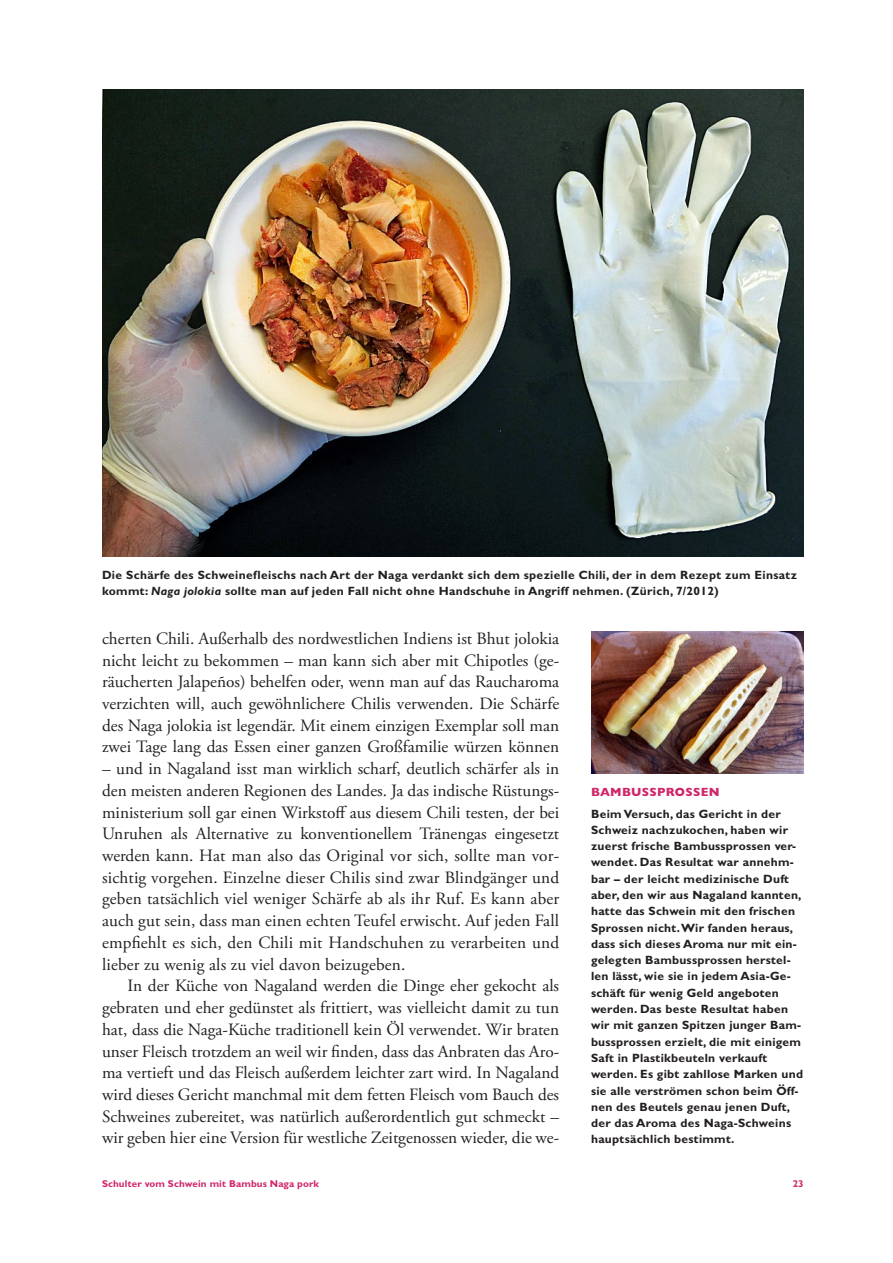
<style>
.page{position:relative;width:893px;height:1263px;background:#fff}
.page>*{position:absolute;margin:0;border:0;box-sizing:border-box;transform-origin:0 0}
.Lauftext_mit_Einzug{font:17.25px/21.8px "Adobe Garamond Pro";color:#231f20;text-align:justify}
.Marginaltext_-_8_Bol{font:700 12px/16.4px "Gill Sans MT Pro";letter-spacing:.02em;color:#231f20}
.Bildlegende{font:700 12px/16.4px "Gill Sans MT Pro";letter-spacing:.025em;color:#231f20}
.Titel_über_Marginalt{font:800 12px "Gill Sans MT Pro";letter-spacing:.025em;color:#d0276a}
.t1{font:700 9.9px "Gill Sans MT Pro";letter-spacing:.01em;color:#d0276a}
.s1{font-style:italic}
</style>
<div class="page">
<img style="left:102px;top:89px;width:702px;height:468px">
<img style="left:591px;top:631px;width:213px;height:142px">
<p class="Bildlegende" style="left:102px;top:566px;width:696px">Die Schärfe des Schweinefleischs nach Art der Naga verdankt sich dem spezielle Chili, der in dem Rezept zum Einsatz kommt: <span class="s1">Naga jolokia</span> sollte man auf jeden Fall nicht ohne Handschuhe in Angriff nehmen. (Zürich, 7/2012)</p>
<p class="Lauftext_mit_Einzug" style="left:102px;top:628px;width:459px">cherten Chili. Außerhalb des nordwestlichen Indiens ist Bhut jolokia nicht leicht zu bekommen – man kann sich aber mit Chipotles (ge&shy;räucherten Jalapeños) behelfen oder, wenn man auf das Raucharoma verzichten will, auch gewöhnlichere Chilis verwenden. Die Schärfe des Naga jolokia ist legendär. Mit einem einzigen Exemplar soll man zwei Tage lang das Essen einer ganzen Großfamilie würzen können</p>
<p class="Lauftext_mit_Einzug" style="left:102px;top:758px;width:459px">– und in Nagaland isst man wirklich scharf, deutlich schärfer als in den meisten anderen Regionen des Landes. Ja das indische Rüstungs&shy;ministerium soll gar einen Wirkstoff aus diesem Chili testen, der bei Unruhen als Alternative zu konventionellem Tränengas eingesetzt werden kann. Hat man also das Original vor sich, sollte man vor&shy;sichtig vorgehen. Einzelne dieser Chilis sind zwar Blindgänger und geben tatsächlich viel weniger Schärfe ab als ihr Ruf. Es kann aber auch gut sein, dass man einen echten Teufel erwischt. Auf jeden Fall empfiehlt es sich, den Chili mit Handschuhen zu verarbeiten und lieber zu wenig als zu viel davon beizugeben.</p>
<p class="Lauftext_mit_Einzug" style="left:102px;top:975px;width:459px;text-indent:26px">In der Küche von Nagaland werden die Dinge eher gekocht als gebraten und eher gedünstet als frittiert, was vielleicht damit zu tun hat, dass die Naga-Küche traditionell kein Öl verwendet. Wir braten unser Fleisch trotzdem an weil wir finden, dass das Anbraten das Aro&shy;ma vertieft und das Fleisch außerdem leichter zart wird. In Nagaland wird dieses Gericht manchmal mit dem fetten Fleisch vom Bauch des Schweines zubereitet, was natürlich außerordentlich gut schmeckt – wir geben hier eine Version für westliche Zeitgenossen wieder, die we-</p>
<p class="Titel_über_Marginalt" style="left:591px;top:785px;width:130px">BAMBUSSPROSSEN</p>
<p class="Marginaltext_-_8_Bol" style="left:591px;top:805px;width:214px">Beim Versuch, das Gericht in der Schweiz nachzukochen, haben wir zuerst frische Bambussprossen ver&shy;wendet. Das Resultat war annehm&shy;bar – der leicht medizinische Duft aber, den wir aus Nagaland kannten, hatte das Schwein mit den frischen Sprossen nicht. Wir fanden heraus, dass sich dieses Aroma nur mit ein&shy;gelegten Bambussprossen herstel&shy;len lässt, wie sie in jedem Asia-Ge&shy;schäft für wenig Geld angeboten werden. Das beste Resultat haben wir mit ganzen Spitzen junger Bam&shy;bussprossen erzielt, die mit einigem Saft in Plastikbeuteln verkauft werden. Es gibt zahllose Marken und sie alle verströmen schon beim Öff&shy;nen des Beutels genau jenen Duft, der das Aroma des Naga-Schweins hauptsächlich bestimmt.</p>
<p class="t1" style="left:102px;top:1177px;width:219px">Schulter vom Schwein mit Bambus Naga pork</p>
<p class="t1" style="left:793px;top:1177px;width:13px">23</p>
</div>
